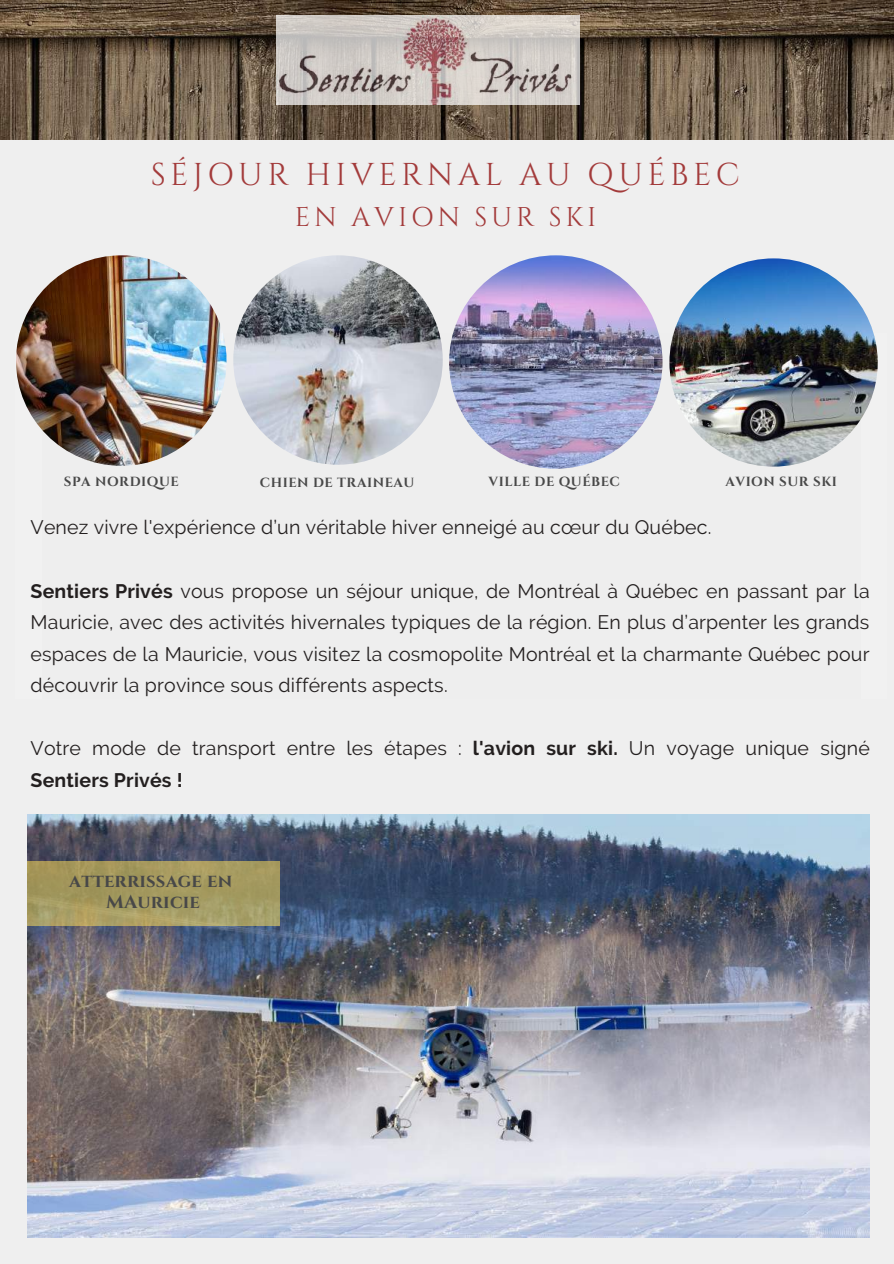
<style>
.page{position:relative;width:894px;height:1264px;background:#fff}
.page>*{position:absolute;margin:0;border:0;box-sizing:border-box;transform-origin:0 0}
.t1{font:31.5px "Cinzel";letter-spacing:.14em;color:#a33b3b}
.t2{font:27px "Cinzel";letter-spacing:.14em;color:#a33b3b}
.t3{font:19.5px/31.5px "Raleway";letter-spacing:.01em;color:#231f1f;text-align:justify}
.t4{font:700 18.6px/21.1px "Cinzel";letter-spacing:.01em;color:#484848;text-align:center}
.t5{font:700 13.2px "Cinzel";letter-spacing:.04em;color:#484848}
.s1{font-weight:700}
</style>
<div class="page">
<div style="left:0;top:0;width:893px;height:1263px;background:#efefef"></div>
<img style="left:27px;top:814px;width:842px;height:423px">
<img style="left:16px;top:255px;width:210px;height:211px;border-radius:50%">
<img style="left:669px;top:258px;width:208px;height:208px;border-radius:50%">
<img style="left:449px;top:255px;width:213px;height:214px;border-radius:50%">
<img style="left:233px;top:255px;width:209px;height:210px;border-radius:50%">
<svg style="left:27px;top:862px;width:252px;height:63px;background:#a59a60"></svg>
<img style="left:0;top:0;width:893px;height:140px">
<img style="left:276px;top:15px;width:303px;height:89px">
<h1 class="t1" style="left:151px;top:154px;width:590px">SÉJOUR HIVERNAL AU QUÉBEC</h1>
<h2 class="t2" style="left:295px;top:200px;width:303px">EN AVION SUR SKI</h2>
<p class="t5" style="left:64px;top:473px;width:116px">SPA NORDIQUE</p>
<p class="t5" style="left:260px;top:474px;width:156px">CHIEN DE TRAINEAU</p>
<p class="t5" style="left:488px;top:473px;width:133px">VILLE DE QUÉBEC</p>
<p class="t5" style="left:725px;top:473px;width:113px">AVION SUR SKI</p>
<p class="t3" style="left:31px;top:512px;width:682px">Venez vivre l'expérience d’un véritable hiver enneigé au cœur du Québec.</p>
<p class="t3" style="left:31px;top:575px;width:840px"><span class="s1">Sentiers Privés</span> vous propose un séjour unique, de Montréal à Québec en passant par la Mauricie, avec des activités hivernales typiques de la région. En plus d’arpenter les grands espaces de la Mauricie, vous visitez la cosmopolite Montréal et la charmante Québec pour découvrir la province sous différents aspects.</p>
<p class="t3" style="left:31px;top:732px;width:840px">Votre mode de transport entre les étapes : <span class="s1">l'avion sur ski.</span> Un voyage unique signé<br><span class="s1">Sentiers Privés !</span></p>
<p class="t4" style="left:69px;top:870px;width:164px">atterrissage en<br>MAuricie</p>
</div>
